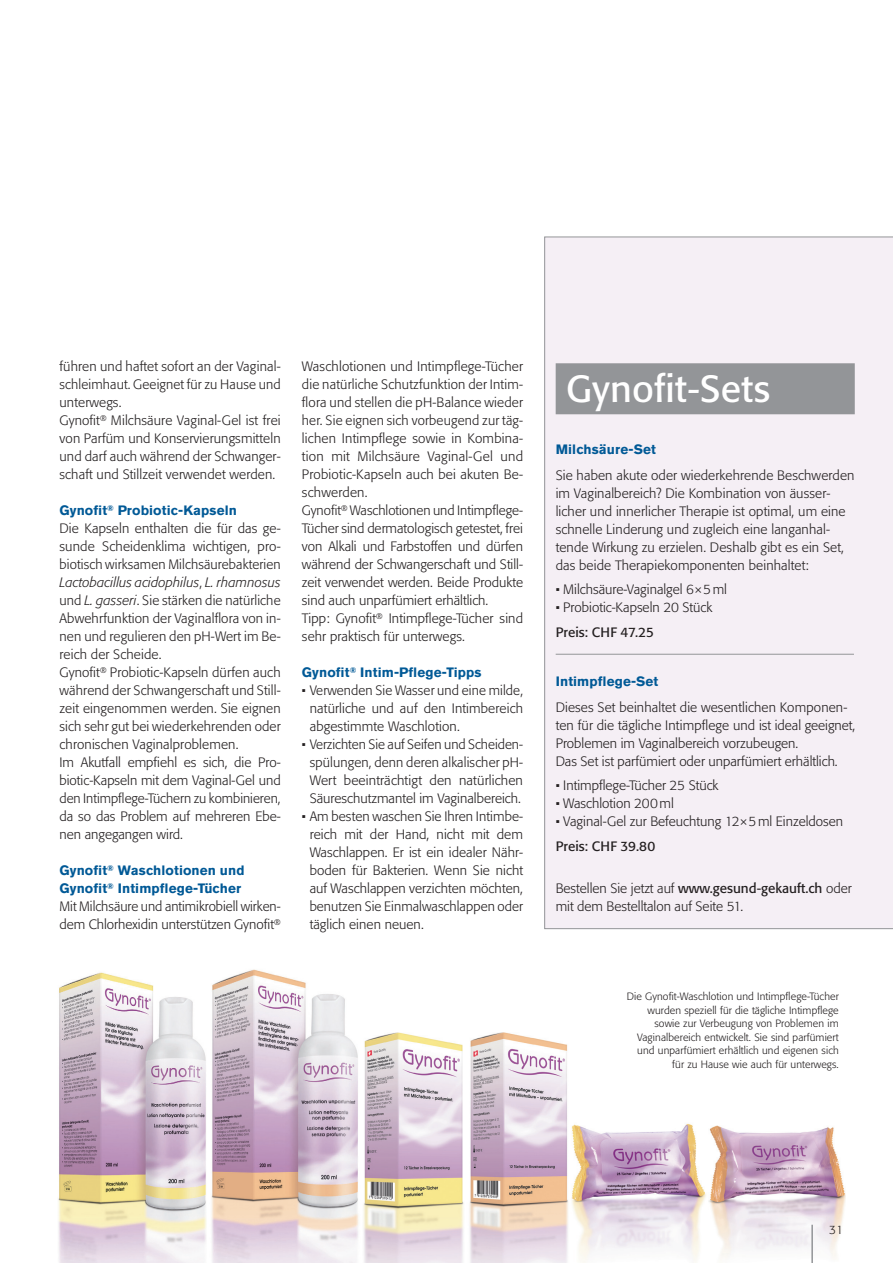
<style>
.page{position:relative;width:893px;height:1263px;background:#fff}
.page>*{position:absolute;margin:0;border:0;box-sizing:border-box;transform-origin:0 0}
.t1{font:37.5px "Formata Pro";letter-spacing:.01em;color:#fff}
.t2{font:300 13.5px/18px "Formata Pro";letter-spacing:.01em;color:#231f20}
.t3{font:700 13.5px/18px "Akzidenz Grotesk Pro";letter-spacing:.01em;color:#005996}
.t4{font:13.5px "Formata Pro";color:#231f20}
.t5{font:300 12px "Formata Pro";color:#231f20}
.t6{font:300 10.5px/13.5px "Formata Pro";letter-spacing:.01em;color:#231f20;text-align:right}
.s1{font-style:italic}
.s2{font-weight:400}
</style>
<div class="page">
<img style="left:575px;top:1123px;width:270px;height:140px">
<hr style="left:811px;top:1225px;width:2px;height:38px;background:#939598">
<svg style="left:544px;top:237px;width:349px;height:692px"></svg>
<img style="left:58px;top:972px;width:149px;height:291px">
<img style="left:363px;top:1032px;width:212px;height:231px">
<img style="left:211px;top:969px;width:148px;height:294px">
<p class="t2" style="left:60px;top:357px;width:223px">führen und haftet sofort an der Vaginal&shy;schleimhaut. Geeignet für zu Hause und unterwegs.<br>Gynofit<sup>®</sup> Milchsäure Vaginal-Gel ist frei von Parfüm und Konservierungsmitteln und darf auch während der Schwanger&shy;schaft und Stillzeit verwendet werden.</p>
<p class="t3" style="left:60px;top:501px;width:179px">Gynofit<sup>®</sup> Probiotic-Kapseln</p>
<p class="t2" style="left:60px;top:519px;width:223px">Die Kapseln enthalten die für das ge&shy;sunde Scheidenklima wichtigen, pro&shy;biotisch wirksamen Milchsäurebakterien <span class="s1">Lactobacillus acidophilus</span>, <span class="s1">L. rhamnosus </span>und <span class="s1">L. gasseri</span>. Sie stärken die natürliche Abwehrfunktion der Vaginalflora von in&shy;nen und regulieren den pH-Wert im Be&shy;reich der Scheide.<br>Gynofit<sup>®</sup> Probiotic-Kapseln dürfen auch während der Schwangerschaft und Still&shy;zeit eingenommen werden. Sie eignen sich sehr gut bei wiederkehrenden oder chronischen Vaginalproblemen.<br>Im Akutfall empfiehl es sich, die Pro&shy;biotic-Kapseln mit dem Vaginal-Gel und den Intimpflege-Tüchern zu kombinieren, da so das Problem auf mehreren Ebe&shy;nen angegangen wird.</p>
<p class="t3" style="left:60px;top:861px;width:187px">Gynofit<sup>®</sup> Waschlotionen und<br>Gynofit<sup>®</sup> Intimpflege-Tücher</p>
<p class="t2" style="left:60px;top:897px;width:223px">Mit Milchsäure und antimikrobiell wirken&shy;dem Chlorhexidin unterstützen Gynofit<sup>®</sup></p>
<p class="t2" style="left:302px;top:357px;width:223px">Waschlotionen und Intimpflege-Tücher die natürliche Schutzfunktion der Intim&shy;flora und stellen die pH-Balance wieder her. Sie eignen sich vorbeugend zur täg&shy;lichen Intimpflege sowie in Kombina&shy;tion mit Milchsäure Vaginal-Gel und Probiotic-Kapseln auch bei akuten Be&shy;schwerden.<br>Gynofit<sup>®</sup> Waschlotionen und Intimpflege-Tücher sind dermatologisch getestet, frei von Alkali und Farbstoffen und dürfen während der Schwangerschaft und Still&shy;zeit verwendet werden. Beide Produkte sind auch unparfümiert erhältlich.<br>Tipp: Gynofit<sup>®</sup> Intimpflege-Tücher sind sehr praktisch für unterwegs.</p>
<p class="t3" style="left:302px;top:663px;width:181px">Gynofit<sup>®</sup> Intim-Pflege-Tipps</p>
<p class="t2" style="left:310px;top:681px;width:215px;text-align:justify;text-indent:-8px">• Verwenden Sie Wasser und eine milde, natürliche und auf den Intimbereich abgestimmte Waschlotion.</p>
<p class="t2" style="left:302px;top:735px;width:223px;text-align:center">• Verzichten Sie auf Seifen und Scheiden&shy;spülungen, denn deren alkalischer pH-Wert beeinträchtigt den natürlichen Säureschutzmantel im Vaginalbereich.</p>
<p class="t2" style="left:310px;top:807px;width:215px;text-align:justify;text-indent:-8px">• Am besten waschen Sie Ihren Intimbe&shy;reich mit der Hand, nicht mit dem Waschlappen. Er ist ein idealer Nähr&shy;boden für Bakterien. Wenn Sie nicht auf Waschlappen verzichten möchten, benutzen Sie Einmalwaschlappen oder täglich einen neuen.</p>
<h1 class="t1" style="left:566px;top:364px;width:205px">Gynofit-Sets</h1>
<p class="t3" style="left:556px;top:440px;width:102px">Milchsäure-Set</p>
<p class="t2" style="left:556px;top:466px;width:300px">Sie haben akute oder wiederkehrende Beschwerden im Vaginalbereich? Die Kombination von äusser&shy;licher und innerlicher Therapie ist optimal, um eine schnelle Linderung und zugleich eine langanhal&shy;tende Wirkung zu erzielen. Deshalb gibt es ein Set, das beide Therapiekomponenten beinhaltet:</p>
<p class="t2" style="left:556px;top:581px;width:173px">• Milchsäure-Vaginalgel 6×5ml</p>
<p class="t2" style="left:556px;top:599px;width:158px">• Probiotic-Kapseln 20 Stück</p>
<p class="t4" style="left:556px;top:623px;width:100px">Preis: CHF 47.25</p>
<p class="t3" style="left:556px;top:672px;width:104px">Intimpflege-Set</p>
<p class="t2" style="left:556px;top:698px;width:301px">Dieses Set beinhaltet die wesentlichen Komponen&shy;ten für die tägliche Intimpflege und ist ideal geeignet, Problemen im Vaginalbereich vorzubeugen.<br>Das Set ist parfümiert oder unparfümiert erhältlich.</p>
<p class="t2" style="left:556px;top:777px;width:164px">• Intimpflege-Tücher 25 Stück</p>
<p class="t2" style="left:556px;top:795px;width:120px">• Waschlotion 200ml</p>
<p class="t2" style="left:556px;top:813px;width:289px">• Vaginal-Gel zur Befeuchtung 12×5ml Einzeldosen</p>
<p class="t4" style="left:556px;top:837px;width:101px">Preis: CHF 39.80</p>
<p class="t2" style="left:556px;top:879px;width:297px">Bestellen Sie jetzt auf <span class="s2">www.gesund-gekauft.ch</span> oder mit dem Bestelltalon auf Seite 51.</p>
<p class="t6" style="left:627px;top:990px;width:213px">Die Gynofit-Waschlotion und Intimpflege-Tücher wurden speziell für die tägliche Intimpflege sowie zur Verbeugung von Problemen im Vaginalbereich entwickelt. Sie sind parfümiert und unparfümiert erhältlich und eigenen sich für zu Hause wie auch für unterwegs.</p>
<p class="t5" style="left:829px;top:1222px;width:16px">31</p>
</div>
